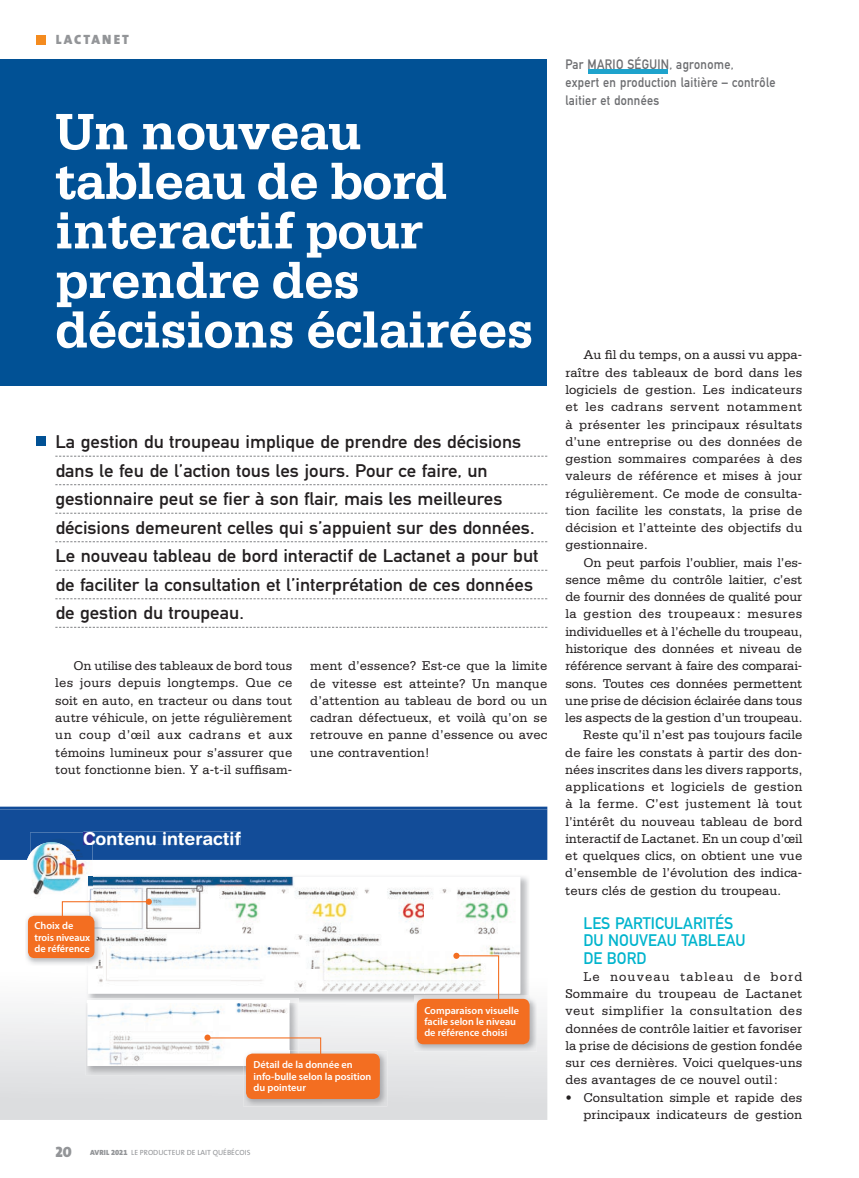
<style>
.page{position:relative;width:859px;height:1178px;background:#fff}
.page>*{position:absolute;margin:0;border:0;box-sizing:border-box;transform-origin:0 0}
.t1{font:700 54px/49.5px "Serifa";letter-spacing:-.015em;color:#fff}
.t2{font:18px/28.5px "DIN Mittelschrift";color:#231f20;scale:1.05 1}
.t3{font:700 17.85px "Helvetica Rounded";color:#fff}
.t4{font:16.5px/17.2px "DIN Mittelschrift";letter-spacing:.005em;color:#00b4cd}
.t5{font:13.5px/17.2px "Serifa";letter-spacing:.005em;color:#231f20;text-align:justify}
.t6{font:13.5px/18px "DIN Mittelschrift";letter-spacing:.025em;color:#6c6d70;scale:.9 1}
.t7{font:13.5px "Serifa";letter-spacing:.03em;color:#231f20}
.t8{font:13.5px "Serifa";letter-spacing:.025em;color:#231f20}
.t9{font:900 13.5px "The Sans";letter-spacing:.15em;color:#939598}
.t10{font:600 10.2px/11.4px "Myriad Pro";color:#fff}
.t11{font:7.5px "The Sans";color:#939598}
.s1{font-family:"The Mix Black Caps";font-size:15px}
.s2{font-weight:900}
.s3{font-family:"The Sans Black Expert"}
</style>
<div class="page">
<div style="left:0;top:59px;width:547px;height:327px;background:#015195"></div>
<div style="left:36px;top:35px;width:9px;height:10px;background:#f48b1f"></div>
<div style="left:36px;top:436px;width:9px;height:9px;background:#015195"></div>
<svg style="left:55px;top:456px;width:492px;height:1px"></svg>
<svg style="left:55px;top:484px;width:492px;height:1px"></svg>
<svg style="left:55px;top:513px;width:492px;height:1px"></svg>
<svg style="left:55px;top:541px;width:492px;height:1px"></svg>
<svg style="left:55px;top:570px;width:492px;height:1px"></svg>
<svg style="left:55px;top:598px;width:492px;height:1px"></svg>
<svg style="left:55px;top:627px;width:492px;height:1px"></svg>
<hr style="left:588px;top:70px;width:80px;height:4px;background:#1ea3cc">
<svg style="left:0;top:859px;width:547px;height:260px"></svg>
<img style="left:86px;top:874px;width:443px;height:128px">
<img style="left:88px;top:876px;width:432px;height:117px">
<img style="left:85px;top:997px;width:214px;height:77px">
<img style="left:86px;top:997px;width:213px;height:5px">
<img style="left:88px;top:1000px;width:201px;height:65px">
<img style="left:414px;top:995px;width:123px;height:56px">
<img style="left:414px;top:995px;width:115px;height:7px">
<div style="left:417px;top:998px;width:113px;height:46px;background:#f36e21;border-radius:7px"></div>
<img style="left:243px;top:1050px;width:144px;height:56px">
<img style="left:243px;top:1065px;width:3px;height:9px">
<img style="left:243px;top:1058px;width:3px;height:7px">
<div style="left:246px;top:1053px;width:134px;height:45px;background:#f36e21;border-radius:7px"></div>
<div style="left:26px;top:842px;width:51px;height:51px;background:#fff;border-radius:50%"></div>
<img style="left:30px;top:859px;width:62px;height:40px">
<img style="left:86px;top:874px;width:6px;height:24px">
<img style="left:88px;top:876px;width:4px;height:22px">
<div style="left:0;top:806px;width:547px;height:53px;background:#124c98"></div>
<img style="left:30px;top:842px;width:47px;height:51px">
<img style="left:25px;top:912px;width:77px;height:53px">
<div style="left:28px;top:915px;width:66px;height:42px;background:#f36e21;border-radius:7px"></div>
<svg style="left:61px;top:898px;width:91px;height:21px"></svg>
<svg style="left:206px;top:1036px;width:116px;height:22px"></svg>
<div style="left:204px;top:1034px;width:7px;height:6px;background:#f36e21;border-radius:50%"></div>
<svg style="left:453px;top:952px;width:47px;height:47px"></svg>
<p class="t9" style="left:56px;top:35px;width:75px">LACTANET</p>
<h1 class="t1" style="left:55px;top:111px;width:480px">Un nouveau tableau de bord interactif pour prendre des décisions éclairées</h1>
<p class="t2" style="left:55px;top:429px;width:462px">La gestion du troupeau implique de prendre des décisions dans le feu de l’action tous les jours. Pour ce faire, un gestionnaire peut se fier à son flair, mais les meilleures décisions demeurent celles qui s’appuient sur des données.<br>Le nouveau tableau de bord interactif de Lactanet a pour but de faciliter la consultation et l’interprétation de ces données de gestion du troupeau.</p>
<p class="t5" style="left:55px;top:658px;width:238px;text-indent:18px">On utilise des tableaux de bord tous les jours depuis longtemps. Que ce soit en auto, en tracteur ou dans tout autre véhicule, on jette régulièrement un coup d’œil aux cadrans et aux témoins lumineux pour s’assurer que tout fonctionne bien. Y a-t-il suffisam-</p>
<p class="t5" style="left:310px;top:658px;width:238px">ment d’essence? Est-ce que la limite de vitesse est atteinte? Un manque d’attention au tableau de bord ou un cadran défectueux, et voilà qu’on se retrouve en panne d’essence ou avec une contravention!</p>
<h3 class="t3" style="left:83px;top:831px;width:160px">Contenu interactif</h3>
<p class="t10" style="left:35px;top:920px;width:57px">Choix de trois niveaux de référence</p>
<p class="t10" style="left:254px;top:1059px;width:119px">Détail de la donnée en info-bulle selon la position du pointeur</p>
<p class="t11" style="left:55px;top:1149px;width:197px"><span class="s1">20</span> <span class="s2">AVRIL</span> <span class="s3">2021</span> LE PRODUCTEUR DE LAIT QUÉBÉCOIS</p>
<p class="t10" style="left:424px;top:1005px;width:96px">Comparaison visuelle facile selon le niveau de référence choisi</p>
<p class="t6" style="left:565px;top:56px;width:235px">Par MARIO SÉGUIN, agronome,<br>expert en production laitière – contrôle laitier et données</p>
<p class="t5" style="left:565px;top:347px;width:238px;text-indent:18px">Au fil du temps, on a aussi vu appa&shy;raître des tableaux de bord dans les logiciels de gestion. Les indicateurs et les cadrans servent notamment à présenter les principaux résultats d’une entreprise ou des données de gestion sommaires comparées à des valeurs de référence et mises à jour régulièrement. Ce mode de consulta&shy;tion facilite les constats, la prise de décision et l’atteinte des objectifs du gestionnaire.</p>
<p class="t5" style="left:583px;top:554px;width:220px">On peut parfois l’oublier, mais l’es-</p>
<p class="t5" style="left:565px;top:572px;width:238px">sence même du contrôle laitier, c’est</p>
<p class="t5" style="left:565px;top:589px;width:238px">de fournir des données de qualité pour</p>
<p class="t7" style="left:565px;top:609px;width:238px">la gestion des troupeaux : mesures</p>
<p class="t5" style="left:565px;top:623px;width:238px">individuelles et à l’échelle du troupeau,</p>
<p class="t5" style="left:565px;top:641px;width:238px">historique des données et niveau de</p>
<p class="t5" style="left:565px;top:658px;width:238px">référence servant à faire des comparai-</p>
<p class="t5" style="left:565px;top:675px;width:238px">sons. Toutes ces données permettent</p>
<p class="t5" style="left:565px;top:692px;width:238px">une prise de décision éclairée dans tous</p>
<p class="t5" style="left:565px;top:710px;width:238px">les aspects de la gestion d’un troupeau.</p>
<p class="t5" style="left:583px;top:727px;width:220px">Reste qu’il n’est pas toujours facile</p>
<p class="t5" style="left:565px;top:744px;width:238px">de faire les constats à partir des don-</p>
<p class="t5" style="left:565px;top:761px;width:238px">nées inscrites dans les divers rapports,</p>
<p class="t7" style="left:565px;top:782px;width:238px">applications et logiciels de gestion</p>
<p class="t8" style="left:565px;top:799px;width:238px">à la ferme. C’est justement là tout</p>
<p class="t5" style="left:565px;top:813px;width:238px">l’intérêt du nouveau tableau de bord</p>
<p class="t5" style="left:565px;top:830px;width:238px">interactif de Lactanet. En un coup d’œil</p>
<p class="t5" style="left:565px;top:848px;width:238px">et quelques clics, on obtient une vue</p>
<p class="t5" style="left:565px;top:865px;width:238px">d’ensemble de l’évolution des indica-</p>
<p class="t5" style="left:565px;top:882px;width:217px">teurs clés de gestion du troupeau.</p>
<p class="t4" style="left:583px;top:916px;width:164px">LES PARTICULARITÉS<br>DU NOUVEAU TABLEAU<br>DE BORD</p>
<p class="t5" style="left:565px;top:968px;width:239px;text-indent:18px">Le nouveau tableau de bord Sommaire du troupeau de Lactanet veut simplifier la consultation des données de contrôle laitier et favoriser la prise de décisions de gestion fondée sur ces dernières. Voici quelques-uns des avantages de ce nouvel outil :</p>
<p class="t5" style="left:565px;top:1089px;width:238px;text-align:right">• Consultation simple et rapide des principaux indicateurs de gestion</p>
</div>
